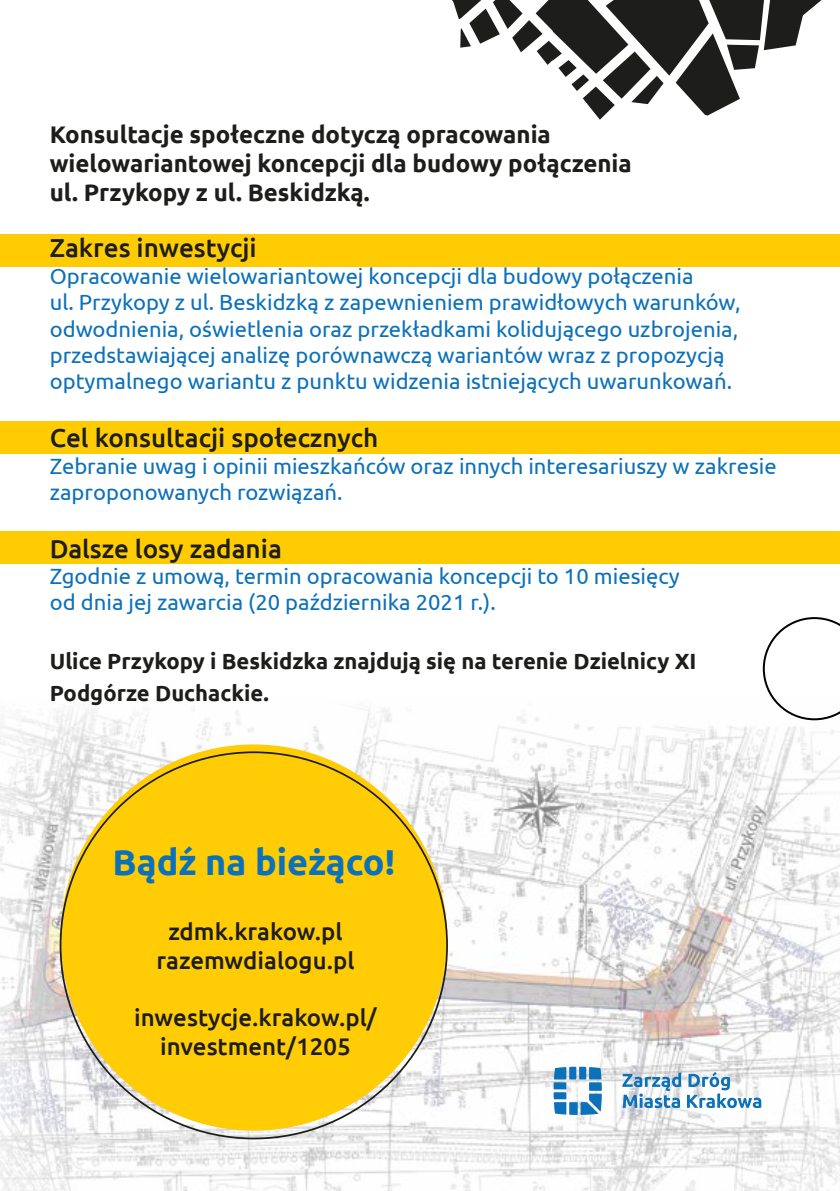
<style>
.page{position:relative;width:840px;height:1191px;background:#fff}
.page>*{position:absolute;margin:0;border:0;box-sizing:border-box;transform-origin:0 0}
.t1{font:700 36px "Ubuntu";color:#0c71b9}
.t2{font:500 26px "Ubuntu";color:#1d1d1b}
.t3{font:700 24px/28.8px "Ubuntu";color:#1d1d1b}
.t4{font:500 24px/28.8px "Ubuntu";color:#1d1d1b;text-align:center}
.t5{font:22px/26.4px "Ubuntu";color:#0c71b9}
.t6{font:700 22px/32px "Ubuntu";color:#1d1d1b}
</style>
<div class="page">
<div style="left:0;top:531px;width:839px;height:32px;background:#ffcc03"></div>
<div style="left:0;top:421px;width:839px;height:32px;background:#ffcc03"></div>
<div style="left:0;top:234px;width:839px;height:32px;background:#ffcc03"></div>
<img style="left:0;top:707px;width:839px;height:484px">
<svg style="left:452px;top:0;width:369px;height:120px"></svg>
<svg style="left:553px;top:1066px;width:48px;height:48px"></svg>
<svg style="left:622px;top:1072px;width:58px;height:36px"></svg>
<svg style="left:686px;top:1072px;width:74px;height:36px"></svg>
<div style="left:60px;top:744px;width:387px;height:386px;background:#ffcc05;border-radius:50%"></div>
<svg style="left:762px;top:617px;width:77px;height:103px"></svg>
<p class="t3" style="left:50px;top:120px;width:583px">Konsultacje społeczne dotyczą opracowania wielowariantowej koncepcji dla budowy połączenia ul. Przykopy z ul. Beskidzką.</p>
<p class="t2" style="left:50px;top:232px;width:208px">Zakres inwestycji</p>
<p class="t5" style="left:50px;top:262px;width:691px">Opracowanie wielowariantowej koncepcji dla budowy połączenia<br>ul. Przykopy z ul. Beskidzką z zapewnieniem prawidłowych warunków, odwodnienia, oświetlenia oraz przekładkami kolidującego uzbrojenia, przedstawiającej analizę porównawczą wariantów wraz z propozycją optymalnego wariantu z punktu widzenia istniejących uwarunkowań.</p>
<p class="t2" style="left:50px;top:421px;width:330px">Cel konsultacji społecznych</p>
<p class="t5" style="left:50px;top:452px;width:728px">Zebranie uwag i opinii mieszkańców oraz innych interesariuszy w zakresie zaproponowanych rozwiązań.</p>
<p class="t2" style="left:50px;top:532px;width:233px">Dalsze losy zadania</p>
<p class="t5" style="left:50px;top:562px;width:631px">Zgodnie z umową, termin opracowania koncepcji to 10 miesięcy od dnia jej zawarcia (20 października 2021 r.).</p>
<p class="t6" style="left:50px;top:644px;width:648px">Ulice Przykopy i Beskidzka znajdują się na terenie Dzielnicy XI<br>Podgórze Duchackie.</p>
<h1 class="t1" style="left:113px;top:840px;width:284px">Bądź na bieżąco!</h1>
<p class="t4" style="left:156px;top:916px;width:199px">zdmk.krakow.pl razemwdialogu.pl</p>
<p class="t4" style="left:134px;top:1002px;width:244px">inwestycje.krakow.pl/ investment/1205</p>
</div>
